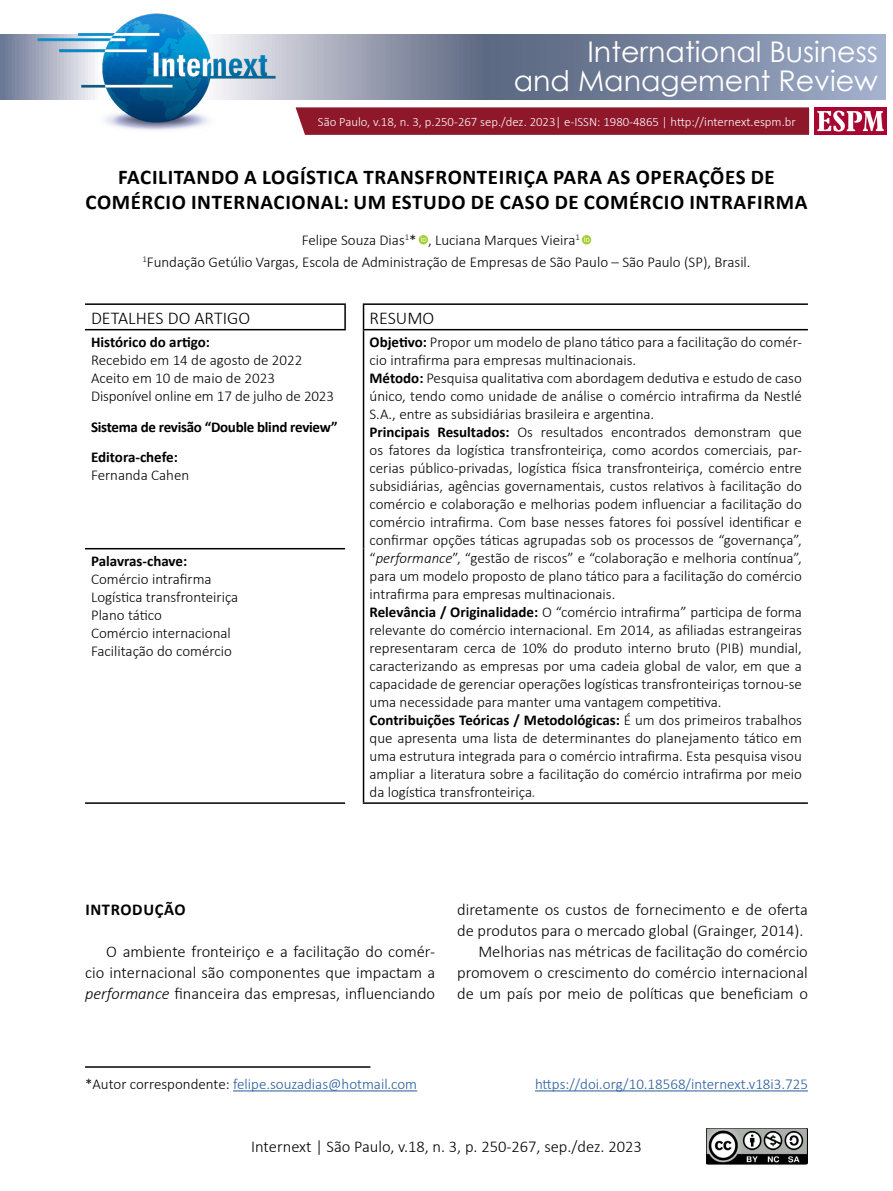
<style>
.page{position:relative;width:893px;height:1191px;background:#fff}
.page>*{position:absolute;margin:0;border:0;box-sizing:border-box;transform-origin:0 0}
.t1{font:28.5px/28.5px "Century Gothic";color:#fff;text-align:right}
.t2{font:700 21px/25.2px "Calibri";letter-spacing:.03em;color:#000;text-align:center}
.t3{font:300 18px "Calibri";color:#000}
.t4{font:300 16.5px/21px "Calibri";color:#000;text-align:justify}
.t5{font:700 16.5px "Calibri";letter-spacing:.04em;color:#000}
.t6{font:300 15px/18px "Calibri";color:#000}
.t7{font:300 15px "Calibri";color:#275b9b}
.t8{font:700 15px/30.8px "Calibri";letter-spacing:-.02em;color:#000}
.t9{font:700 15px "Calibri";color:#000}
.t10{font:300 12.75px "Calibri";color:#fff}
.s1{font-weight:700}
.s2{font-style:italic}
.s3{font-weight:400;font-style:italic;color:#4472c4}
.s4{color:#000}
</style>
<div class="page">
<svg style="left:295px;top:107px;width:514px;height:28px;background:#921d30"></svg>
<img style="left:815px;top:107px;width:71px;height:28px">
<img style="left:707px;top:1128px;width:101px;height:36px">
<svg style="left:1px;top:34px;width:884px;height:65px;background:#838da5"></svg>
<img style="left:30px;top:13px;width:249px;height:117px">
<svg style="left:419px;top:235px;width:9px;height:9px"></svg>
<svg style="left:421px;top:237px;width:5px;height:5px"></svg>
<svg style="left:582px;top:235px;width:9px;height:9px"></svg>
<svg style="left:584px;top:237px;width:5px;height:5px"></svg>
<hr style="left:85px;top:303px;width:261px;height:2px;background:#000">
<hr style="left:344px;top:305px;width:2px;height:24px;background:#000">
<hr style="left:363px;top:303px;width:445px;height:2px;background:#000">
<svg style="left:363px;top:305px;width:1px;height:24px"></svg>
<hr style="left:85px;top:329px;width:261px;height:1px;background:#000">
<hr style="left:363px;top:329px;width:445px;height:1px;background:#000">
<hr style="left:363px;top:330px;width:1px;height:219px;background:#000">
<hr style="left:85px;top:548px;width:260px;height:1px;background:#000">
<hr style="left:363px;top:549px;width:1px;height:253px;background:#000">
<hr style="left:85px;top:802px;width:260px;height:2px;background:#000">
<hr style="left:363px;top:802px;width:445px;height:2px;background:#000">
<hr style="left:85px;top:1066px;width:285px;height:1px;background:#000">
<hr style="left:233px;top:1090px;width:184px;height:1px;background:#275b9b">
<hr style="left:535px;top:1090px;width:273px;height:1px;background:#275b9b">
<h1 class="t1" style="left:514px;top:37px;width:366px">International Business<br>and Management Review</h1>
<p class="t10" style="left:318px;top:114px;width:479px">São Paulo, v.18, n. 3, p.250-267 sep./dez. 2023| e-ISSN: 1980-4865 | http://internext.espm.br</p>
<h2 class="t2" style="left:85px;top:164px;width:723px">FACILITANDO A LOGÍSTICA TRANSFRONTEIRIÇA PARA AS OPERAÇÕES DE<br>COMÉRCIO INTERNACIONAL: UM ESTUDO DE CASO DE COMÉRCIO INTRAFIRMA</h2>
<p class="t6" style="left:142px;top:228px;width:610px;line-height:22.2px;text-indent:159px">Felipe Souza Dias<sup>1</sup>* , Luciana Marques Vieira<sup>1<br>1</sup>Fundação Getúlio Vargas, Escola de Administração de Empresas de São Paulo – São Paulo (SP), Brasil.</p>
<p class="t3" style="left:91px;top:306px;width:161px">DETALHES DO ARTIGO</p>
<p class="t3" style="left:369px;top:306px;width:66px">RESUMO</p>
<p class="t9" style="left:91px;top:331px;width:120px">Histórico do artigo:</p>
<p class="t6" style="left:91px;top:351px;width:244px">Recebido em 14 de agosto de 2022<br>Aceito em 10 de maio de 2023<br>Disponível online em 17 de julho de 2023</p>
<p class="t8" style="left:91px;top:411px;width:248px">Sistema de revisão “Double blind review”<br>Editora-chefe:</p>
<p class="t6" style="left:91px;top:466px;width:100px">Fernanda Cahen</p>
<p class="t6" style="left:369px;top:333px;width:434px"><span class="s1">Objetivo:</span> Propor um modelo de plano tático para a facilitação do comér&shy;cio intrafirma para empresas multinacionais.<br><span class="s1">Método:</span> Pesquisa qualitativa com abordagem dedutiva e estudo de caso único, tendo como unidade de análise o comércio intrafirma da Nestlé S.A., entre as subsidiárias brasileira e argentina.<br><span class="s1">Principais Resultados:</span> Os resultados encontrados demonstram que os fatores da logística transfronteiriça, como acordos comerciais, par&shy;cerias público-privadas, logística física transfronteiriça, comércio entre subsidiárias, agências governamentais, custos relativos à facilitação do comércio e colaboração e melhorias podem influenciar a facilitação do comércio intrafirma. Com base nesses fatores foi possível identificar e confirmar opções táticas agrupadas sob os processos de “governança”, “<span class="s2">performance</span>”, “gestão de riscos” e “colaboração e melhoria contínua”, para um modelo proposto de plano tático para a facilitação do comércio intrafirma para empresas multinacionais.<br><span class="s1">Relevância / Originalidade:</span> O “comércio intrafirma” participa de forma relevante do comércio internacional. Em 2014, as afiliadas estrangeiras representaram cerca de 10% do produto interno bruto (PIB) mundial, caracterizando as empresas por uma cadeia global de valor, em que a capacidade de gerenciar operações logísticas transfronteiriças tornou-se uma necessidade para manter uma vantagem competitiva.<br><span class="s1">Contribuições Teóricas / Metodológicas:</span> É um dos primeiros trabalhos que apresenta uma lista de determinantes do planejamento tático em uma estrutura integrada para o comércio intrafirma. Esta pesquisa visou ampliar a literatura sobre a facilitação do comércio intrafirma por meio da logística transfronteiriça<span class="s3">.</span></p>
<p class="t9" style="left:91px;top:550px;width:98px">Palavras-chave:</p>
<p class="t6" style="left:91px;top:570px;width:149px">Comércio intrafirma<br>Logística transfronteiriça<br>Plano tático<br>Comércio internacional<br>Facilitação do comércio</p>
<p class="t5" style="left:85px;top:898px;width:102px">INTRODUÇÃO</p>
<p class="t4" style="left:85px;top:941px;width:352px;text-indent:21px">O ambiente fronteiriço e a facilitação do comér&shy;cio internacional são componentes que impactam a <span class="s2">performance</span> financeira das empresas, influenciando</p>
<p class="t4" style="left:457px;top:899px;width:352px;text-align:right">diretamente os custos de fornecimento e de oferta de produtos para o mercado global (Grainger, 2014).<br>Melhorias nas métricas de facilitação do comércio promovem o crescimento do comércio internacional de um país por meio de políticas que beneficiam o</p>
<p class="t7" style="left:85px;top:1074px;width:334px"><span class="s4">*Autor correspondente:</span> felipe.souzadias@hotmail.com</p>
<p class="t7" style="left:535px;top:1074px;width:274px">https://doi.org/10.18568/internext.v18i3.725</p>
<p class="t4" style="left:251px;top:1135px;width:392px">Internext | São Paulo, v.18, n. 3, p. 250-267, sep./dez. 2023</p>
</div>
